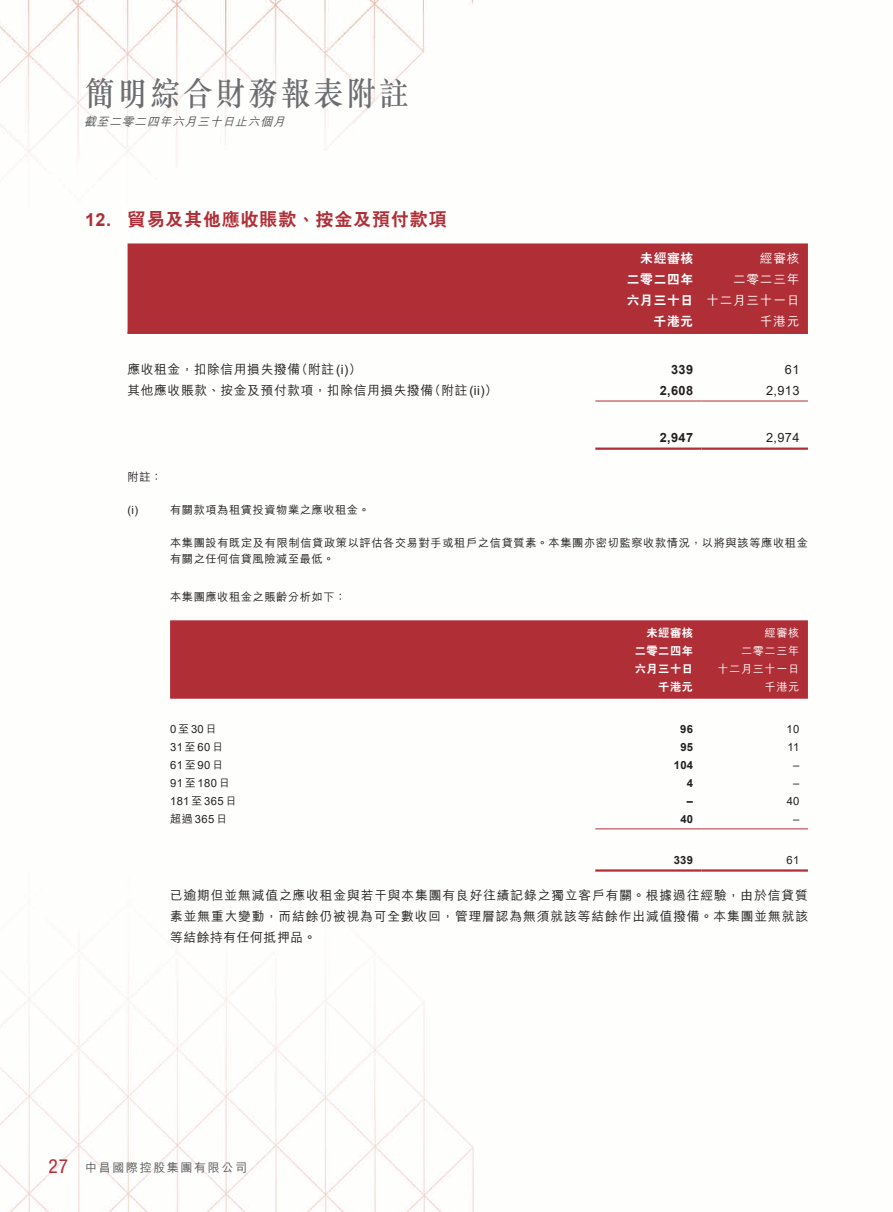
<style>
.page{position:relative;width:893px;height:1212px;background:#fff}
.page>*{position:absolute;margin:0;border:0;box-sizing:border-box;transform-origin:0 0}
.t1{font:500 33px "M Sung HK";letter-spacing:.1em;color:#6c6d70;scale:.9 1}
.t2{font:condensed 19.5px "Helvetica Neue LT Std";color:#b02f37}
.t3{font:800 18px "C Hei 2 HK";letter-spacing:.05em;color:#b02f37}
.t4{font:700 18px "Arial";color:#b02f37}
.t5{font:500 12.75px/21px "M Hei HK";letter-spacing:.05em;color:#231f20;text-align:justify}
.t6{font:500 12.75px/21px "M Hei HK";letter-spacing:.05em;color:#fff;text-align:right}
.t7{font:800 12.75px/21px "C Hei 2 HK";letter-spacing:.05em;color:#fff;text-align:justify}
.t8{font:700 12.75px "Arial";letter-spacing:.03em;color:#231f20}
.t9{font:12.75px "Arial";letter-spacing:.03em;color:#231f20}
.t10{font:italic 500 12px "M Hei HK";color:#57585a}
.t11{font:500 12px "M Hei HK";letter-spacing:.14em;color:#57585a}
.t12{font:500 11.25px/16.5px "M Hei HK";letter-spacing:.05em;color:#231f20}
.t13{font:11.25px "Arial";letter-spacing:.03em;color:#231f20}
.t14{font:500 11.25px/18px "M Hei HK";letter-spacing:.05em;color:#fff;text-align:right}
.t15{font:800 11.25px/18px "C Hei 2 HK";letter-spacing:.05em;color:#fff;text-align:justify}
.t16{font:700 11.25px "Arial";letter-spacing:.03em;color:#231f20}
.s1{font-family:"Arial";font-weight:400}
.s2{font-family:"M Hei HK";font-weight:500}
</style>
<div class="page">
<img style="left:0;top:0;width:808px;height:1212px">
<div style="left:128px;top:243px;width:680px;height:89px;background:#b02f37"></div>
<hr style="left:128px;top:332px;width:467px;height:2px;background:#b02f37">
<hr style="left:595px;top:332px;width:107px;height:2px;background:#b02f37">
<hr style="left:702px;top:332px;width:106px;height:2px;background:#b02f37">
<hr style="left:595px;top:401px;width:107px;height:1px;background:#b02f37">
<hr style="left:702px;top:401px;width:106px;height:1px;background:#b02f37">
<hr style="left:595px;top:447px;width:107px;height:3px;background:#b02f37">
<hr style="left:702px;top:447px;width:106px;height:3px;background:#b02f37">
<div style="left:170px;top:620px;width:638px;height:79px;background:#b02f37"></div>
<hr style="left:595px;top:828px;width:107px;height:1px;background:#b02f37">
<hr style="left:702px;top:828px;width:106px;height:1px;background:#b02f37">
<hr style="left:595px;top:869px;width:107px;height:3px;background:#b02f37">
<hr style="left:702px;top:869px;width:106px;height:3px;background:#b02f37">
<h1 class="t1" style="left:85px;top:71px;width:361px">簡明綜合財務報表附註</h1>
<p class="t10" style="left:84px;top:112px;width:207px">截至二零二四年六月三十日止六個月</p>
<h3 class="t4" style="left:85px;top:206px;width:28px">12.</h3>
<h3 class="t3" style="left:128px;top:207px;width:321px">貿易及其他應收賬款、按金及預付款項</h3>
<p class="t5" style="left:128px;top:358px;width:174px">應收租金，扣除信用損失撥備</p>
<p class="t5" style="left:295px;top:358px;width:68px">（附註 (<span class="s1">(i(</span></p>
<p class="t5" style="left:128px;top:379px;width:307px">其他應收賬款、按金及預付款項，扣除信用損失撥備</p>
<p class="t5" style="left:428px;top:379px;width:71px">（附註 <span class="s1">(</span> (<span class="s1">(i i</span></p>
<p class="t12" style="left:128px;top:468px;width:36px">附註：</p>
<p class="t13" style="left:128px;top:502px;width:12px">i( )</p>
<p class="t12" style="left:170px;top:501px;width:201px">有關款項為租賃投資物業之應收租金。</p>
<p class="t7" style="left:627px;top:248px;width:68px;text-indent:13px">未經審核二零二四年六月三十日</p>
<p class="t7" style="left:654px;top:311px;width:41px">千港元</p>
<p class="t6" style="left:760px;top:247px;width:41px">經審核</p>
<p class="t6" style="left:706px;top:268px;width:94px">二零二三年<br>十二月三十一日千港元</p>
<p class="t8" style="left:671px;top:361px;width:23px">339</p>
<p class="t9" style="left:785px;top:361px;width:16px">61</p>
<p class="t8" style="left:660px;top:382px;width:35px">2,608</p>
<p class="t9" style="left:766px;top:382px;width:35px">2,913</p>
<p class="t8" style="left:660px;top:428px;width:35px">2,947</p>
<p class="t9" style="left:766px;top:428px;width:35px">2,974</p>
<p class="t12" style="left:170px;top:534px;width:639px">本集團設有既定及有限制信貸政策以評估各交易對手或租戶之信貸質素。本集團亦密切監察收款情況，以將與該等應收租金有關之任何信貸風險減至最低。</p>
<p class="t12" style="left:170px;top:588px;width:178px">本集團應收租金之賬齡分析如下：</p>
<p class="t14" style="left:765px;top:623px;width:36px">經審核</p>
<p class="t15" style="left:635px;top:624px;width:60px;text-indent:12px">未經審核二零二四年六月三十日</p>
<p class="t14" style="left:717px;top:641px;width:83px">二零二三年<br>十二月三十一日千港元</p>
<p class="t15" style="left:658px;top:678px;width:36px">千港元</p>
<p class="t13" style="left:170px;top:721px;width:48px">0<span class="s2">至</span>30<span class="s2">日</span></p>
<p class="t16" style="left:680px;top:721px;width:14px">96</p>
<p class="t13" style="left:787px;top:721px;width:14px">10</p>
<p class="t13" style="left:170px;top:739px;width:55px">31<span class="s2">至</span>60<span class="s2">日</span></p>
<p class="t16" style="left:680px;top:739px;width:14px">95</p>
<p class="t13" style="left:787px;top:739px;width:13px">11</p>
<p class="t13" style="left:170px;top:757px;width:55px">61<span class="s2">至</span>90<span class="s2">日</span></p>
<p class="t16" style="left:674px;top:757px;width:21px">104</p>
<p class="t13" style="left:793px;top:757px;width:8px">–</p>
<p class="t13" style="left:170px;top:775px;width:61px">91<span class="s2">至</span>180<span class="s2">日</span></p>
<p class="t16" style="left:687px;top:775px;width:8px">4</p>
<p class="t13" style="left:793px;top:775px;width:8px">–</p>
<p class="t13" style="left:170px;top:793px;width:68px">181<span class="s2">至</span>365<span class="s2">日</span></p>
<p class="t16" style="left:687px;top:793px;width:8px">–</p>
<p class="t13" style="left:787px;top:793px;width:14px">40</p>
<p class="t12" style="left:170px;top:810px;width:59px">超過<span class="s1">365</span>日</p>
<p class="t16" style="left:680px;top:811px;width:14px">40</p>
<p class="t13" style="left:793px;top:811px;width:8px">–</p>
<p class="t16" style="left:674px;top:852px;width:21px">339</p>
<p class="t5" style="left:170px;top:883px;width:639px">已逾期但並無減值之應收租金與若干與本集團有良好往績記錄之獨立客戶有關。根據過往經驗，由於信貸質素並無重大變動，而結餘仍被視為可全數收回，管理層認為無須就該等結餘作出減值撥備。本集團並無就該等結餘持有任何抵押品。</p>
<p class="t13" style="left:787px;top:852px;width:14px">61</p>
<h2 class="t2" style="left:48px;top:1155px;width:21px">27</h2>
<p class="t11" style="left:85px;top:1159px;width:164px">中昌國際控股集團有限公司</p>
</div>
